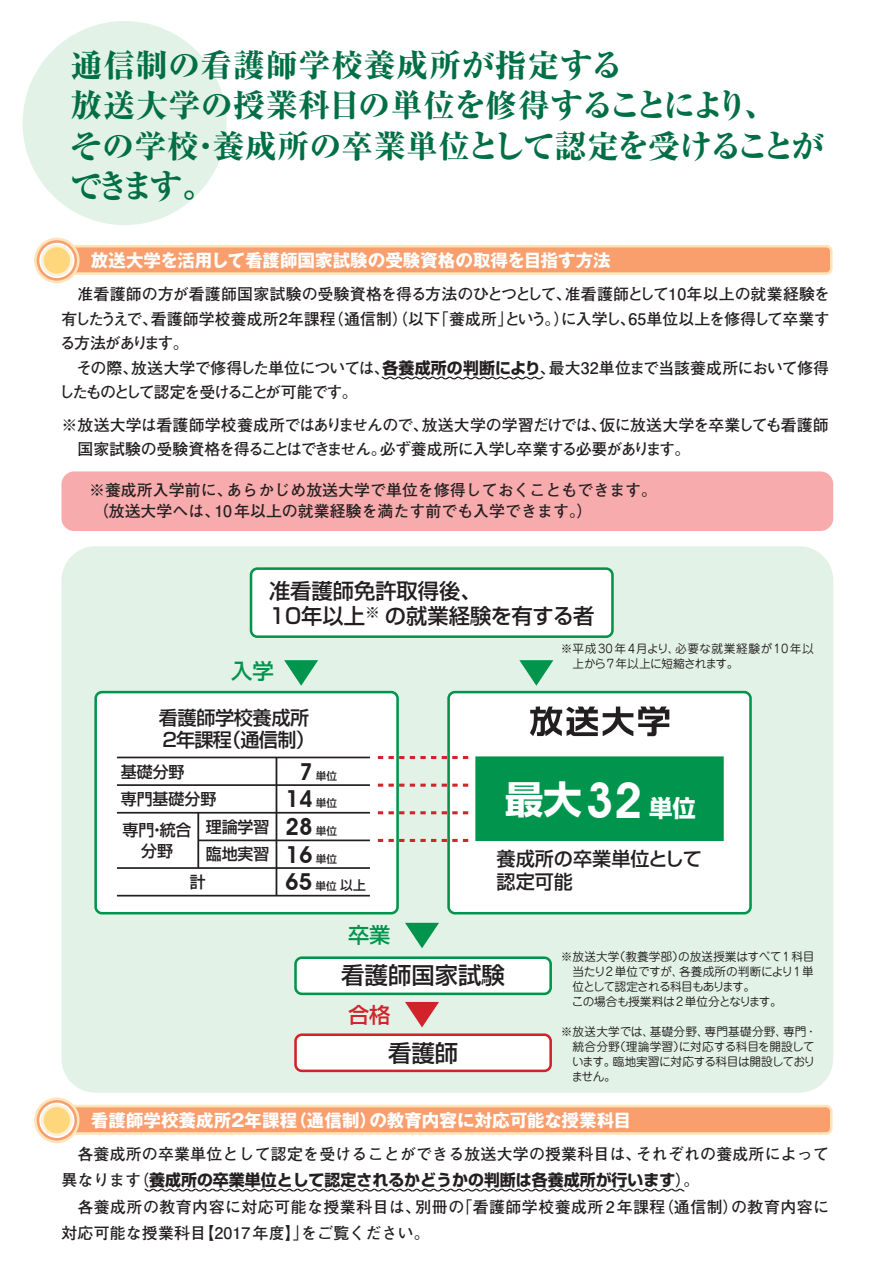
<style>
.page{position:relative;width:893px;height:1263px;background:#fff}
.page>*{position:absolute;margin:0;border:0;box-sizing:border-box;transform-origin:0 0}
.t1{font:700 38.25px "Shin Go Pr 6 N";color:#fff}
.t2{font:800 31.95px/40.3px "Ryumin Pr 6 N";letter-spacing:.01em;color:#016f45}
.t3{font:600 23.4px/27.6px "Avant Garde IT Cby BT";color:#231f20}
.t4{font:500 23.4px "Shin Go Pr 6 N";color:#231f20}
.t5{font:500 21.3px/25.5px "Shin Go Pr 6 N";color:#231f20}
.t6{font:500 21.3px "Shin Go Pr 6 N";color:#00944d}
.t7{font:500 21.3px "Shin Go Pr 6 N";color:#d1232a}
.t8{font:500 19.2px/22.4px "Shin Go Pr 6 N";letter-spacing:-.02em;color:#231f20}
.t9{font:500 19.2px/23px "Shin Go Pr 6 N";color:#231f20}
.t10{font:700 17.55px "Gothic MB101 Pr 6 N";color:#fff}
.t11{font:700 15.9px/21.3px "Futo Go B101 Pr 6 N";color:#231f20}
.t12{font:700 15.9px/24.5px "Futo Go B101 Pr 6 N";letter-spacing:-.05em;color:#231f20}
.t13{font:700 15.9px "Futo Go B101 Pr 6 N";letter-spacing:-.045em;color:#231f20}
.t14{font:700 15.9px "Futo Go B101 Pr 6 N";letter-spacing:.03em;color:#231f20}
.t15{font:700 15.9px "Shin Go Pr 6 N";color:#231f20}
.t16{font:700 15.9px "Futo Go B101 Pr 6 N";letter-spacing:-.1em;color:#231f20}
.t17{font:500 15.9px/20.2px "Shin Go Pr 6 N";color:#231f20;text-align:center}
.t18{font:11.7px/14.9px "Jun 201 Pro";color:#231f20}
.t19{font:11.7px/14.9px "Jun 201 Pro";letter-spacing:-.02em;color:#231f20}
.t20{font:500 10.65px "Shin Go Pr 6 N";color:#231f20}
.s1{font-family:"Shin Go Pr 6 N"}
.s2{font-family:"Avant Garde IT Cby BT";font-weight:600;font-size:23.4px}
.s3{font-family:"Shin Go Pr 6 N";font-weight:500;font-size:10.65px}
.s4{font-family:"Shin Go Pr 6 N";font-weight:500;font-size:12.75px}
.s5{font-family:"Avant Garde IT Cby BT";font-weight:600;font-size:48.9px}
.s6{font-family:"Futo Go B101 Pr 6 N"}
</style>
<div class="page">
<svg style="left:381px;top:376px;width:163px;height:4px"></svg>
<svg style="left:144px;top:1188px;width:541px;height:4px"></svg>
<div style="left:61px;top:546px;width:772px;height:547px;background:#e3f2e7;border-radius:34px"></div>
<div style="left:96px;top:692px;width:302px;height:221px;background:#fff;border-radius:6px"></div>
<div style="left:94px;top:691px;width:305px;height:223px;border:3px solid #00944d;border-radius:6px"></div>
<hr style="left:276px;top:757px;width:1px;height:138px;background:#231f20">
<hr style="left:117px;top:757px;width:253px;height:1px;background:#231f20">
<hr style="left:117px;top:784px;width:253px;height:2px;background:#231f20">
<hr style="left:117px;top:812px;width:253px;height:1px;background:#231f20">
<hr style="left:199px;top:839px;width:171px;height:2px;background:#231f20">
<hr style="left:117px;top:867px;width:253px;height:2px;background:#231f20">
<hr style="left:117px;top:895px;width:253px;height:1px;background:#231f20">
<hr style="left:197px;top:813px;width:2px;height:55px;background:#231f20">
<div style="left:449px;top:692px;width:301px;height:221px;background:#fff;border-radius:6px"></div>
<div style="left:447px;top:691px;width:305px;height:223px;border:3px solid #00944d;border-radius:6px"></div>
<div style="left:476px;top:757px;width:247px;height:83px;background:#00944d"></div>
<div style="left:475px;top:756px;width:249px;height:85px;border:2px solid #00944d"></div>
<svg style="left:530px;top:706px;width:139px;height:30px"></svg>
<svg style="left:378px;top:756px;width:91px;height:3px"></svg>
<svg style="left:378px;top:784px;width:91px;height:3px"></svg>
<svg style="left:378px;top:811px;width:91px;height:3px"></svg>
<svg style="left:378px;top:839px;width:91px;height:3px"></svg>
<div style="left:295px;top:958px;width:256px;height:36px;background:#fff;border-radius:6px"></div>
<div style="left:294px;top:956px;width:258px;height:39px;border:3px solid #00944d;border-radius:6px"></div>
<svg style="left:405px;top:923px;width:34px;height:25px"></svg>
<div style="left:295px;top:1035px;width:256px;height:36px;background:#fff;border-radius:6px"></div>
<div style="left:294px;top:1033px;width:258px;height:39px;border:3px solid #d1232a;border-radius:6px"></div>
<svg style="left:405px;top:1002px;width:34px;height:25px"></svg>
<svg style="left:284px;top:660px;width:34px;height:26px"></svg>
<svg style="left:519px;top:660px;width:34px;height:26px"></svg>
<div style="left:251px;top:569px;width:361px;height:68px;background:#fff;border-radius:6px"></div>
<div style="left:250px;top:567px;width:364px;height:71px;border:3px solid #00944d;border-radius:6px"></div>
<div style="left:49px;top:246px;width:782px;height:28px;background:#f89f6d;border-radius:5px"></div>
<div style="left:48px;top:245px;width:784px;height:30px;border:3px solid #fee4b8;border-radius:5px"></div>
<div style="left:37px;top:241px;width:39px;height:39px;background:#f89f6d;border-radius:50%"></div>
<div style="left:34px;top:238px;width:46px;height:45px;border:6px solid #fee4b8;border-radius:50%"></div>
<svg style="left:38px;top:241px;width:38px;height:38px"></svg>
<div style="left:37px;top:240px;width:40px;height:41px;border:3px solid #f89f6d;border-radius:50%"></div>
<div style="left:43px;top:247px;width:27px;height:27px;background:#feefd4;border-radius:50%"></div>
<div style="left:41px;top:244px;width:32px;height:32px;border:5px solid #fef1d9;border-radius:50%"></div>
<div style="left:44px;top:247px;width:26px;height:27px;background:#fed77d;border-radius:50%"></div>
<div style="left:49px;top:1106px;width:782px;height:27px;background:#f89f6d;border-radius:5px"></div>
<div style="left:48px;top:1105px;width:784px;height:30px;border:3px solid #fee4b8;border-radius:5px"></div>
<div style="left:37px;top:1101px;width:39px;height:39px;background:#f89f6d;border-radius:50%"></div>
<div style="left:34px;top:1097px;width:46px;height:46px;border:6px solid #fee4b8;border-radius:50%"></div>
<svg style="left:38px;top:1101px;width:38px;height:38px"></svg>
<div style="left:37px;top:1100px;width:40px;height:40px;border:3px solid #f89f6d;border-radius:50%"></div>
<div style="left:41px;top:1104px;width:32px;height:32px;border:5px solid #fef1d9;border-radius:50%"></div>
<div style="left:44px;top:1107px;width:26px;height:26px;background:#fed77d;border-radius:50%"></div>
<div style="left:23px;top:21px;width:204px;height:204px;background:#e3f2e7;border-radius:50%"></div>
<div style="left:61px;top:471px;width:772px;height:60px;background:#f8abad;border-radius:13px"></div>
<p class="t2" style="left:70px;top:44px;width:755px">通信制の看護師学校養成所が指定する<br>放送大学の授業科目の単位を修得することにより、<br>その学校・養成所の卒業単位として認定を受けることができます。</p>
<p class="t10" style="left:91px;top:246px;width:521px">放送大学を活用して看護師国家試験の受験資格の取得を目指す方法</p>
<p class="t11" style="left:77px;top:283px;width:754px">准看護師の方が看護師国家試験の受験資格を得る方法のひとつとして、准看護師として10年以上の就業経験を</p>
<p class="t11" style="left:61px;top:307px;width:770px">有したうえで、看護師学校養成所2年課程（通信制）（以下「養成所」という。）に入学し、65単位以上を修得して卒業す</p>
<p class="t16" style="left:60px;top:330px;width:130px">る方法があります。</p>
<p class="t13" style="left:76px;top:355px;width:754px">その際、放送大学で修得した単位については、<span class="s1">各養成所の判断により</span>、最大32単位まで当該養成所において修得</p>
<p class="t16" style="left:59px;top:379px;width:300px">したものとして認定を受けることが可能です。</p>
<p class="t12" style="left:77px;top:412px;width:753px;text-indent:-16px">※放送大学は看護師学校養成所ではありませんので、放送大学の学習だけでは、仮に放送大学を卒業しても看護師国家試験の受験資格を得ることはできません。必ず養成所に入学し卒業する必要があります。</p>
<p class="t11" style="left:89px;top:479px;width:570px">※養成所入学前に、あらかじめ放送大学で単位を修得しておくこともできます。（放送大学へは、10年以上の就業経験を満たす前でも入学できます。）</p>
<p class="t5" style="left:269px;top:576px;width:327px">准看護師免許取得後、<br>10年以上<sup>※</sup> の就業経験を有する者</p>
<p class="t6" style="left:231px;top:654px;width:44px">入学</p>
<p class="t18" style="left:573px;top:640px;width:243px;text-indent:-12px">※平成30年4月より、必要な就業経験が10年以上から7 年以上に短縮されます。</p>
<p class="t8" style="left:159px;top:705px;width:158px">看護師学校養成所<br>2年課程（通信制）</p>
<p class="t17" style="left:121px;top:761px;width:65px">基礎分野</p>
<p class="t20" style="left:299px;top:767px;width:39px"><span class="s2">7</span> 単位</p>
<p class="t3" style="left:285px;top:785px;width:82px">14 <span class="s3">単位<br></span>28 <span class="s3">単位<br></span>16 <span class="s3">単位<br></span>65 <span class="s3">単位</span> <span class="s4">以上</span></p>
<p class="t17" style="left:121px;top:788px;width:97px">専門基礎分野</p>
<p class="t1" style="left:505px;top:769px;width:192px">最大<span class="s5">32</span> <sub>単位</sub></p>
<p class="t9" style="left:496px;top:846px;width:207px">養成所の卒業単位として認定可能</p>
<p class="t17" style="left:122px;top:819px;width:71px">専門・統合分野</p>
<p class="t17" style="left:206px;top:812px;width:65px;line-height:27.6px;text-align:left">理論学習臨地実習</p>
<p class="t17" style="left:190px;top:871px;width:17px">計</p>
<p class="t6" style="left:348px;top:917px;width:44px">卒業</p>
<p class="t4" style="left:341px;top:956px;width:165px">看護師国家試験</p>
<p class="t7" style="left:348px;top:997px;width:44px">合格</p>
<p class="t4" style="left:388px;top:1033px;width:72px">看護師</p>
<p class="t19" style="left:572px;top:948px;width:244px;text-indent:-11px">※放送大学（教養学部）の放送授業はすべて1科目当たり2単位ですが、各養成所の判断により1単位として認定される科目もあります。<br>この場合も授業料は2単位分となります。</p>
<p class="t18" style="left:571px;top:1023px;width:247px;text-indent:-11px">※放送大学では、基礎分野、専門基礎分野、専門・統合分野（理論学習）に対応する科目を開設しています。臨地実習に対応する科目は開設しておりません。</p>
<p class="t10" style="left:91px;top:1105px;width:542px">看護師学校養成所2年課程（通信制）の教育内容に対応可能な授業科目</p>
<p class="t11" style="left:77px;top:1142px;width:753px">各養成所の卒業単位として認定を受けることができる放送大学の授業科目は、それぞれの養成所によって</p>
<p class="t15" style="left:61px;top:1167px;width:639px"><span class="s6">異なります（</span>養成所の卒業単位として認定されるかどうかの判断は各養成所が行います<span class="s6">）。</span></p>
<p class="t14" style="left:77px;top:1194px;width:753px">各養成所の教育内容に対応可能な授業科目は、別冊の「看護師学校養成所2年課程（通信制）の教育内容に</p>
<p class="t11" style="left:61px;top:1222px;width:370px">対応可能な授業科目【2017年度】」をご覧ください。</p>
</div>
